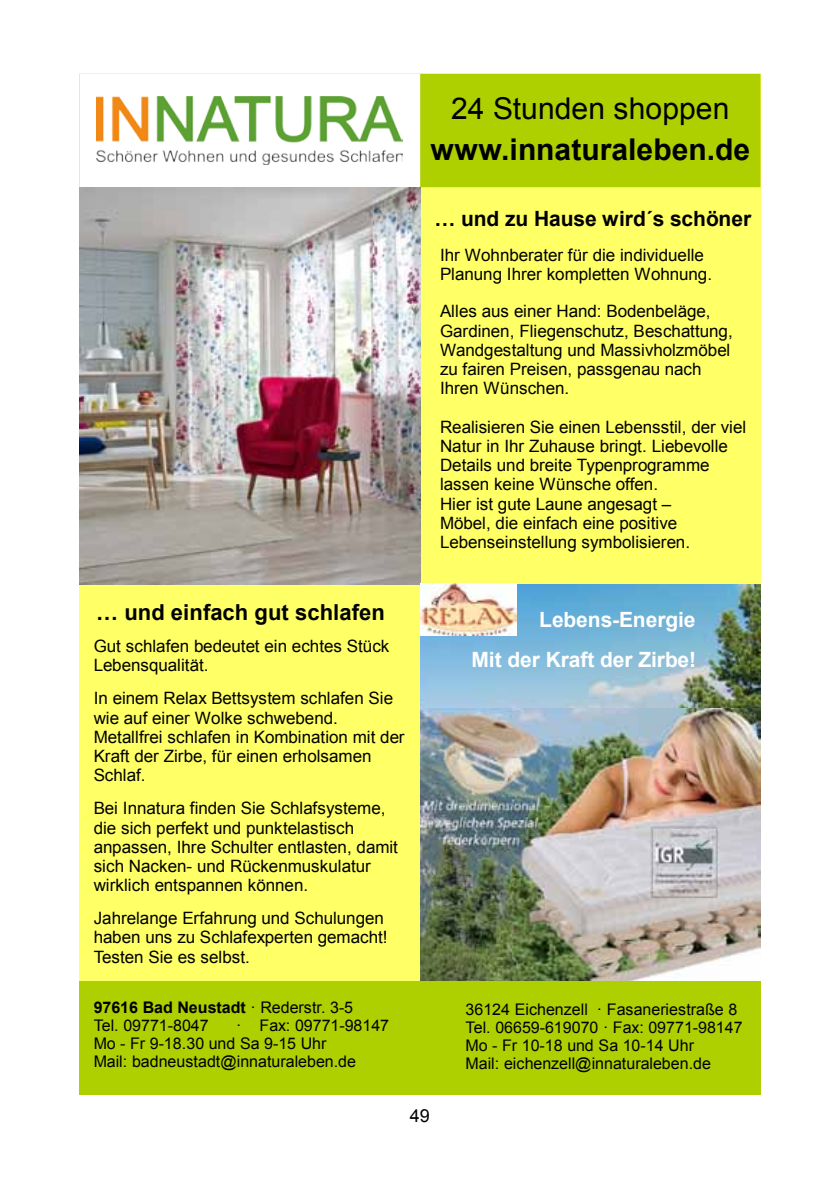
<style>
.page{position:relative;width:840px;height:1191px;background:#fff}
.page>*{position:absolute;margin:0;border:0;box-sizing:border-box;transform-origin:0 0}
.t1{font:700 30px "Arial";color:#000}
.t2{font:30px "Arial";letter-spacing:.005em;color:#000}
.t3{font:700 22px "Arial";color:#000}
.t4{font:700 21px/39.8px "Arial";letter-spacing:-.005em;color:#fff;text-align:right}
.t5{font:700 21px "Arial";letter-spacing:-.005em;color:#000}
.t6{font:18px "Arial";color:#000}
.t7{font:17px/19.2px "Arial";letter-spacing:-.005em;color:#000}
.t8{font:16px/18.2px "Arial";letter-spacing:-.005em;color:#000}
.s1{font-weight:700}
</style>
<div class="page">
<div style="left:79px;top:74px;width:681px;height:1020px;background:#ff6"></div>
<img style="left:420px;top:585px;width:340px;height:123px">
<div style="left:420px;top:74px;width:340px;height:113px;background:#aecf00"></div>
<div style="left:79px;top:74px;width:341px;height:113px;background:#fff"></div>
<img style="left:96px;top:96px;width:307px;height:68px">
<img style="left:79px;top:187px;width:341px;height:397px">
<img style="left:420px;top:708px;width:340px;height:273px">
<div style="left:79px;top:981px;width:681px;height:113px;background:#aecf00"></div>
<img style="left:420px;top:583px;width:96px;height:52px">
<h1 class="t2" style="left:451px;top:97px;width:280px">24 Stunden shoppen</h1>
<h1 class="t1" style="left:430px;top:138px;width:321px">www.innaturaleben.de</h1>
<p class="t5" style="left:434px;top:211px;width:318px">… und zu Hause wird´s schöner</p>
<p class="t7" style="left:440px;top:247px;width:273px">Ihr Wohnberater für die individuelle<br>Planung Ihrer kompletten Wohnung.</p>
<p class="t7" style="left:440px;top:303px;width:294px">Alles aus einer Hand: Bodenbeläge, Gardinen, Fliegenschutz, Beschattung, Wandgestaltung und Massivholzmöbel zu fairen Preisen, passgenau nach Ihren Wünschen.</p>
<p class="t7" style="left:440px;top:418px;width:307px">Realisieren Sie einen Lebensstil, der viel Natur in Ihr Zuhause bringt. Liebevolle Details und breite Typenprogramme lassen keine Wünsche offen.<br>Hier ist gute Laune angesagt –<br>Möbel, die einfach eine positive Lebenseinstellung symbolisieren.</p>
<p class="t3" style="left:96px;top:604px;width:290px">… und einfach gut schlafen</p>
<p class="t4" style="left:471px;top:601px;width:226px">Lebens-Energie<br>Mit der Kraft der Zirbe!</p>
<p class="t7" style="left:94px;top:638px;width:297px">Gut schlafen bedeutet ein echtes Stück<br>Lebensqualität.</p>
<p class="t7" style="left:94px;top:690px;width:312px">In einem Relax Bettsystem schlafen Sie wie auf einer Wolke schwebend.<br>Metallfrei schlafen in Kombination mit der<br>Kraft der Zirbe, für einen erholsamen<br>Schlaf.</p>
<p class="t7" style="left:94px;top:800px;width:305px">Bei Innatura finden Sie Schlafsysteme, die sich perfekt und punktelastisch anpassen, Ihre Schulter entlasten, damit sich Nacken- und Rückenmuskulatur wirklich entspannen können.</p>
<p class="t7" style="left:94px;top:910px;width:295px">Jahrelange Erfahrung und Schulungen haben uns zu Schlafexperten gemacht!<br>Testen Sie es selbst.</p>
<p class="t8" style="left:94px;top:999px;width:261px"><span class="s1">97616 Bad Neustadt</span> · Rederstr. 3-5<br>Tel. 09771-8047</p>
<p class="t8" style="left:94px;top:1017px;width:297px;text-indent:142px">· Fax: 09771-98147<br>Mo - Fr 9-18.30 und Sa 9-15 Uhr<br>Mail: badneustadt@innaturaleben.de</p>
<p class="t6" style="left:410px;top:1103px;width:22px">49</p>
<p class="t8" style="left:465px;top:1001px;width:278px">36124 Eichenzell · Fasaneriestraße 8<br>Tel. 06659-619070 · Fax: 09771-98147<br>Mo - Fr 10-18 und Sa 10-14 Uhr<br>Mail: eichenzell@innaturaleben.de</p>
</div>
